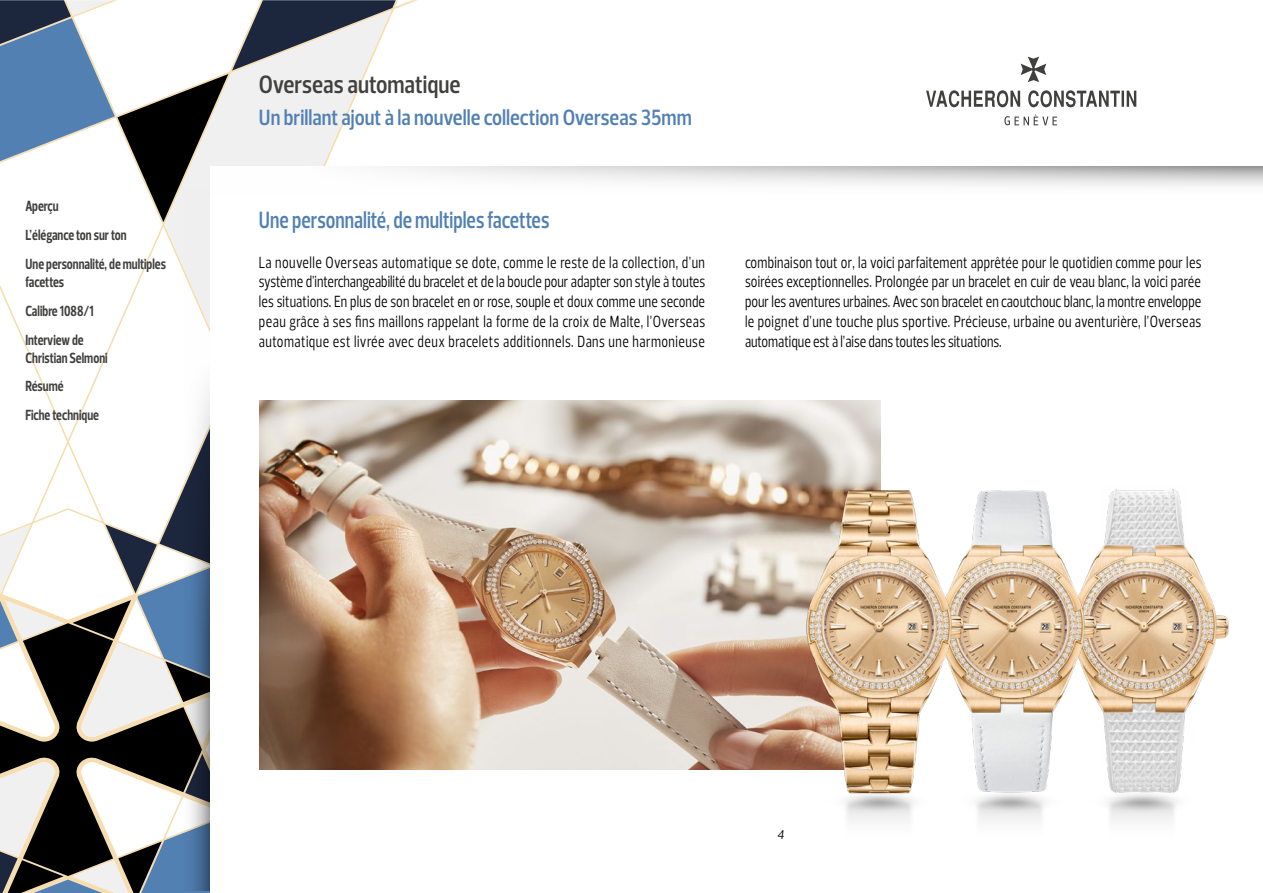
<style>
.page{position:relative;width:1263px;height:893px;background:#fff}
.page>*{position:absolute;margin:0;border:0;box-sizing:border-box;transform-origin:0 0}
.t1{font:600 25.5px "Prelo Condensed";color:#40403f}
.t2{font:600 24px "Prelo Condensed";color:#5280b3;scale:.9 1}
.t3{font:600 22.5px "Prelo Condensed";color:#5280b3}
.t4{font:16.5px/19.8px "Prelo Condensed";letter-spacing:.025em;color:#000;text-align:justify;scale:.9 1}
.t5{font:700 15px/28.8px "Prelo Condensed";color:#40403f;scale:.9 1}
.t6{font:italic 12.75px "Prelo";color:#000}
</style>
<div class="page">
<svg style="left:0;top:745px;width:163px;height:9px"></svg>
<svg style="left:0;top:754px;width:210px;height:139px"></svg>
<svg style="left:0;top:289px;width:163px;height:456px"></svg>
<svg style="left:0;top:0;width:396px;height:222px"></svg>
<svg style="left:926px;top:57px;width:210px;height:68px"></svg>
<svg style="left:163px;top:190px;width:47px;height:701px"></svg>
<div style="left:210px;top:166px;width:1052px;height:727px;background:#fff"></div>
<svg style="left:385px;top:166px;width:877px;height:20px"></svg>
<img style="left:259px;top:400px;width:621px;height:369px">
<img style="left:1136px;top:489px;width:93px;height:330px">
<img style="left:1003px;top:489px;width:133px;height:330px">
<img style="left:760px;top:463px;width:243px;height:356px">
<p class="t5" style="left:26px;top:192px;width:158px">Aperçu<br>L’élégance ton sur ton<br>Une personnalité, de multiples</p>
<p class="t5" style="left:26px;top:268px;width:77px">facettes<br>Calibre 1088/1<br>Interview de</p>
<p class="t5" style="left:26px;top:343px;width:93px">Christian Selmoni<br>Résumé<br>Fiche technique</p>
<h1 class="t1" style="left:259px;top:69px;width:203px">Overseas automatique</h1>
<h3 class="t3" style="left:259px;top:104px;width:434px">Un brillant ajout à la nouvelle collection Overseas 35mm</h3>
<p class="t2" style="left:259px;top:205px;width:324px">Une personnalité, de multiples facettes</p>
<p class="t4" style="left:259px;top:252px;width:497px">La nouvelle Overseas automatique se dote, comme le reste de la collection, d’un système d’interchangeabilité du bracelet et de la boucle pour adapter son style à toutes les situations. En plus de son bracelet en or rose, souple et doux comme une seconde peau grâce à ses fins maillons rappelant la forme de la croix de Malte, l’Overseas automatique est livrée avec deux bracelets additionnels. Dans une harmonieuse</p>
<p class="t4" style="left:745px;top:252px;width:509px">combinaison tout or, la voici parfaitement apprêtée pour le quotidien comme pour les soirées exceptionnelles. Prolongée par un bracelet en cuir de veau blanc, la voici parée pour les aventures urbaines. Avec son bracelet en caoutchouc blanc, la montre enveloppe le poignet d’une touche plus sportive. Précieuse, urbaine ou aventurière, l’Overseas automatique est à l’aise dans toutes les situations.</p>
<p class="t6" style="left:777px;top:826px;width:9px">4</p>
</div>
